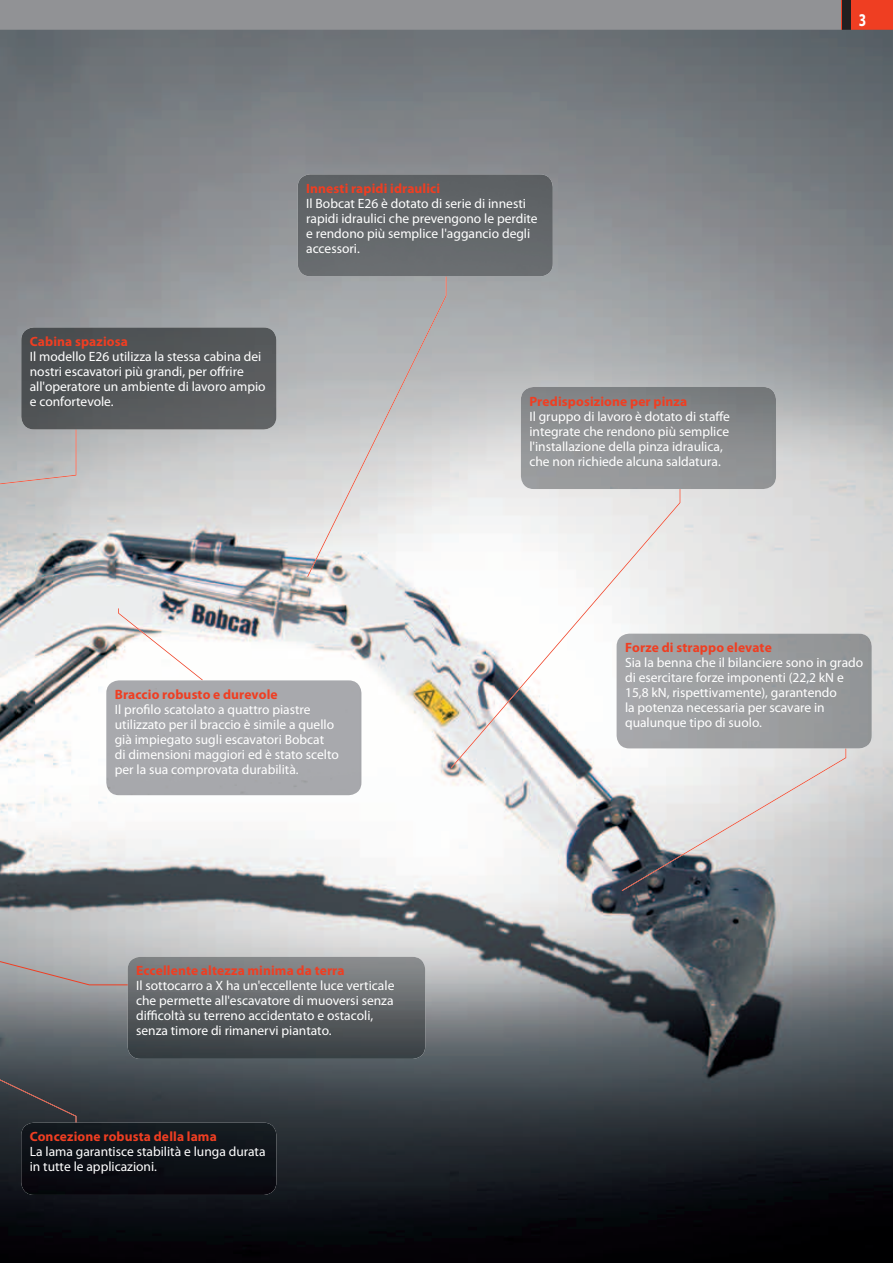
<style>
.page{position:relative;width:893px;height:1263px;background:#fff}
.page>*{position:absolute;margin:0;border:0;box-sizing:border-box;transform-origin:0 0}
.t1{font:700 18px "Myriad Pro";color:#fff;scale:.75 1}
.t2{font:13.5px/15px "Myriad Pro";color:#fff}
.t3{font:700 13.5px "Myriad Pro";letter-spacing:.01em;color:#ef3e22}
</style>
<div class="page">
<div style="left:0;top:0;width:893px;height:30px;background:#919295"></div>
<div style="left:842px;top:0;width:51px;height:30px;background:#ef3e22"></div>
<div style="left:842px;top:0;width:8px;height:30px;background:#231f20"></div>
<img style="left:0;top:30px;width:893px;height:1233px">
<img style="left:128px;top:957px;width:297px;height:102px">
<svg style="left:0;top:429px;width:76px;height:72px;background:#b7b7b8"></svg>
<svg style="left:0;top:911px;width:128px;height:74px;background:#b6b6b7"></svg>
<svg style="left:307px;top:276px;width:139px;height:301px;background:#c9cacb"></svg>
<svg style="left:622px;top:748px;width:224px;height:143px;background:#c3c3c5"></svg>
<img style="left:118px;top:608px;width:85px;height:72px">
<svg style="left:0;top:1026px;width:76px;height:97px;background:#464c51"></svg>
<svg style="left:451px;top:489px;width:229px;height:279px;fill:#f6f6f6"></svg>
<img style="left:21px;top:327px;width:255px;height:102px">
<div style="left:298px;top:174px;width:255px;height:102px;background:#63676a"></div>
<img style="left:21px;top:1123px;width:255px;height:72px">
<img style="left:617px;top:634px;width:255px;height:114px">
<img style="left:521px;top:387px;width:255px;height:102px">
<div style="left:106px;top:680px;width:255px;height:115px;background:#a8a9ad"></div>
<p class="t3" style="left:30px;top:334px;width:100px">cabina spaziosa</p>
<p class="t2" style="left:30px;top:349px;width:237px">Il modello E26 utilizza la stessa cabina dei nostri escavatori più grandi, per offrire all'operatore un ambiente di lavoro ampio e confortevole.</p>
<p class="t3" style="left:306px;top:181px;width:136px">Innesti rapidi idraulici</p>
<p class="t2" style="left:306px;top:196px;width:233px">Il Bobcat E26 è dotato di serie di innesti rapidi idraulici che prevengono le perdite e rendono più semplice l'aggancio degli accessori.</p>
<p class="t3" style="left:529px;top:393px;width:159px">Predisposizione per pinza</p>
<p class="t2" style="left:529px;top:409px;width:202px">Il gruppo di lavoro è dotato di staffe integrate che rendono più semplice l'installazione della pinza idraulica, che non richiede alcuna saldatura.</p>
<h1 class="t1" style="left:859px;top:9px;width:11px">3</h1>
<p class="t3" style="left:115px;top:687px;width:164px">Braccio robusto e durevole</p>
<p class="t2" style="left:115px;top:702px;width:226px">Il profilo scatolato a quattro piastre utilizzato per il braccio è simile a quello già impiegato sugli escavatori Bobcat<br>di dimensioni maggiori ed è stato scelto per la sua comprovata durabilità.</p>
<p class="t3" style="left:136px;top:963px;width:210px">Eccellente altezza minima da terra</p>
<p class="t2" style="left:136px;top:979px;width:260px">Il sottocarro a X ha un'eccellente luce verticale che permette all'escavatore di muoversi senza difficoltà su terreno accidentato e ostacoli, senza timore di rimanervi piantato.</p>
<p class="t3" style="left:30px;top:1129px;width:189px">concezione robusta della lama</p>
<p class="t2" style="left:30px;top:1144px;width:237px">La lama garantisce stabilità e lunga durata in tutte le applicazioni.</p>
<p class="t3" style="left:625px;top:640px;width:148px">Forze di strappo elevate</p>
<p class="t2" style="left:625px;top:655px;width:240px">Sia la benna che il bilanciere sono in grado di esercitare forze imponenti (22,2 kN e 15,8 kN, rispettivamente), garantendo<br>la potenza necessaria per scavare in qualunque tipo di suolo.</p>
</div>
